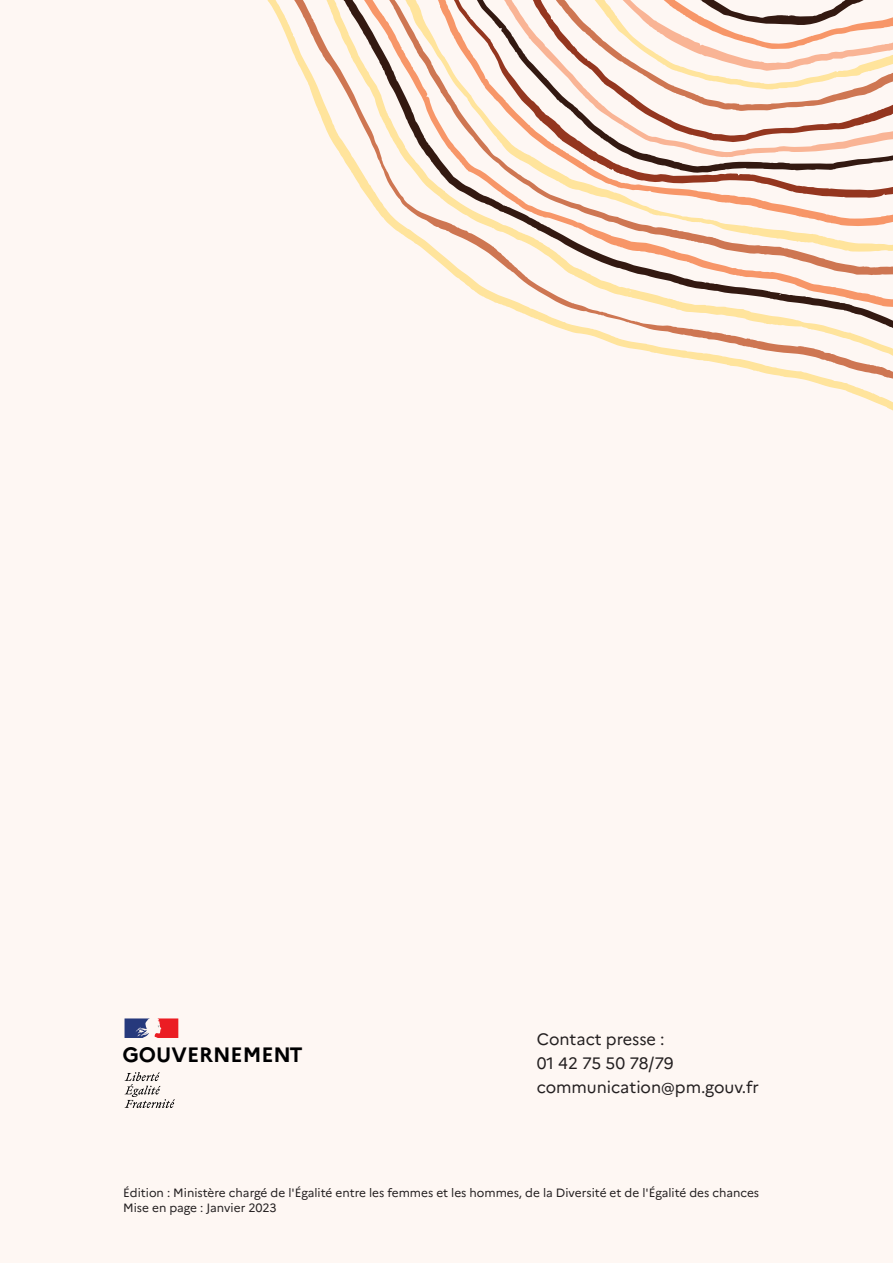
<style>
.page{position:relative;width:893px;height:1263px;background:#fef7f3}
.page>*{position:absolute;margin:0;border:0;box-sizing:border-box;transform-origin:0 0}
.t1{font:700 20.85px "Marianne";color:#000001}
.t2{font:16.5px "Marianne";color:#231f20}
.t3{font:12px/15px "Marianne";color:#231f20}
</style>
<div class="page">
<svg style="left:282px;top:0;width:611px;height:390px"></svg>
<svg style="left:315px;top:0;width:578px;height:371px"></svg>
<svg style="left:333px;top:0;width:560px;height:338px"></svg>
<svg style="left:541px;top:0;width:352px;height:111px"></svg>
<svg style="left:125px;top:1018px;width:53px;height:20px"></svg>
<svg style="left:125px;top:1072px;width:50px;height:36px"></svg>
<p class="t1" style="left:122px;top:1042px;width:182px">GOUVERNEMENT</p>
<h2 class="t2" style="left:537px;top:1029px;width:129px">Contact presse :</h2>
<p class="t2" style="left:537px;top:1053px;width:138px">01 42 75 50 78/79</p>
<p class="t2" style="left:537px;top:1077px;width:223px">communication@pm.gouv.fr</p>
<p class="t3" style="left:123px;top:1185px;width:637px">Édition : Ministère chargé de l'Égalité entre les femmes et les hommes, de la Diversité et de l'Égalité des chances<br>Mise en page : Janvier 2023</p>
</div>
